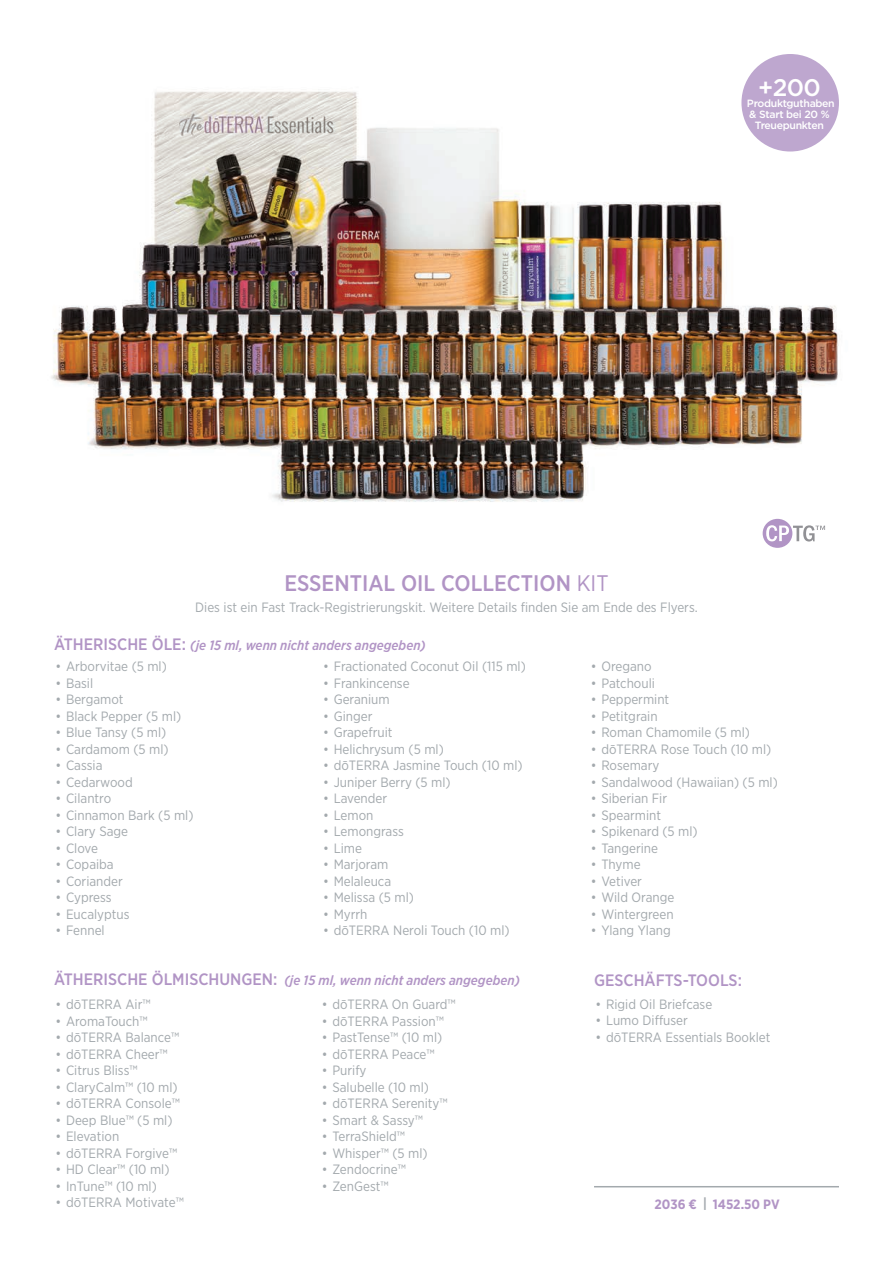
<style>
.page{position:relative;width:893px;height:1263px;background:#fff}
.page>*{position:absolute;margin:0;border:0;box-sizing:border-box;transform-origin:0 0}
.bullets{font:500 24px "Gotham";color:#fff}
.Blue_Titles{font:500 22.5px "Gotham Narrow";color:#b194c5}
.Purple_words{font:500 16.5px "Gotham Narrow";color:#b194c5}
.bulleted_items{font:13.5px "Gotham Narrow";color:#a3a9ad}
.Purple_words-2{font:italic 500 13.5px "Gotham Narrow";color:#b194c5}
.t1{font:700 13.5px "Gotham Narrow";color:#b194c5}
.bullets-2{font:500 10.5px/10.9px "Gotham";letter-spacing:-.03em;color:#fff;text-align:center}
.s1{font-weight:400}
.s2{font-style:normal;font-size:16.5px}
.s3{font-family:"Arial";color:#a3a9ad}
</style>
<div class="page">
<img style="left:51px;top:54px;width:788px;height:465px">
<svg style="left:763px;top:519px;width:62px;height:29px"></svg>
<hr style="left:594px;top:1186px;width:245px;height:1px;background:#a3a9ad">
<div style="left:741px;top:54px;width:98px;height:98px;background:#bea7cf;border-radius:50%"></div>
<p class="bullets" style="left:758px;top:72px;width:64px">+200</p>
<p class="bullets-2" style="left:747px;top:98px;width:89px">Produktguthaben &amp; Start bei 20 %<br>Treuepunkten</p>
<p class="Blue_Titles" style="left:284px;top:569px;width:326px">ESSENTIAL OIL COLLECTION <span class="s1">KIT</span></p>
<p class="bulleted_items" style="left:195px;top:599px;width:504px">Dies ist ein Fast Track-Registrierungskit. Weitere Details finden Sie am Ende des Flyers.</p>
<p class="Purple_words-2" style="left:54px;top:636px;width:373px"><span class="s2">ÄTHERISCHE ÖLE:</span> (je 15 ml, wenn nicht anders angegeben)</p>
<p class="bulleted_items" style="left:56px;top:658px;width:113px">• Arborvitae (5 ml)</p>
<p class="bulleted_items" style="left:56px;top:674px;width:39px">• Basil</p>
<p class="bulleted_items" style="left:56px;top:691px;width:70px">• Bergamot</p>
<p class="bulleted_items" style="left:56px;top:707px;width:127px">• Black Pepper (5 ml)</p>
<p class="bulleted_items" style="left:56px;top:724px;width:112px">• Blue Tansy (5 ml)</p>
<p class="bulleted_items" style="left:56px;top:740px;width:115px">• Cardamom (5 ml)</p>
<p class="bulleted_items" style="left:56px;top:757px;width:48px">• Cassia</p>
<p class="bulleted_items" style="left:56px;top:773px;width:79px">• Cedarwood</p>
<p class="bulleted_items" style="left:56px;top:790px;width:57px">• Cilantro</p>
<p class="bulleted_items" style="left:56px;top:806px;width:139px">• Cinnamon Bark (5 ml)</p>
<p class="bulleted_items" style="left:56px;top:823px;width:74px">• Clary Sage</p>
<p class="bulleted_items" style="left:56px;top:839px;width:44px">• Clove</p>
<p class="bulleted_items" style="left:56px;top:856px;width:60px">• Copaiba</p>
<p class="bulleted_items" style="left:56px;top:872px;width:69px">• Coriander</p>
<p class="bulleted_items" style="left:56px;top:889px;width:58px">• Cypress</p>
<p class="bulleted_items" style="left:56px;top:905px;width:76px">• Eucalyptus</p>
<p class="bulleted_items" style="left:56px;top:922px;width:51px">• Fennel</p>
<p class="bulleted_items" style="left:323px;top:658px;width:204px">• Fractionated Coconut Oil (115 ml)</p>
<p class="bulleted_items" style="left:323px;top:674px;width:88px">• Frankincense</p>
<p class="bulleted_items" style="left:323px;top:691px;width:68px">• Geranium</p>
<p class="bulleted_items" style="left:323px;top:707px;width:51px">• Ginger</p>
<p class="bulleted_items" style="left:323px;top:724px;width:71px">• Grapefruit</p>
<p class="bulleted_items" style="left:323px;top:740px;width:122px">• Helichrysum (5 ml)</p>
<p class="bulleted_items" style="left:323px;top:757px;width:201px">• dōTERRA Jasmine Touch (10 ml)</p>
<p class="bulleted_items" style="left:323px;top:773px;width:129px">• Juniper Berry (5 ml)</p>
<p class="bulleted_items" style="left:323px;top:790px;width:66px">• Lavender</p>
<p class="bulleted_items" style="left:323px;top:806px;width:52px">• Lemon</p>
<p class="bulleted_items" style="left:323px;top:823px;width:82px">• Lemongrass</p>
<p class="bulleted_items" style="left:323px;top:839px;width:40px">• Lime</p>
<p class="bulleted_items" style="left:323px;top:856px;width:67px">• Marjoram</p>
<p class="bulleted_items" style="left:323px;top:872px;width:69px">• Melaleuca</p>
<p class="bulleted_items" style="left:323px;top:889px;width:92px">• Melissa (5 ml)</p>
<p class="bulleted_items" style="left:323px;top:905px;width:46px">• Myrrh</p>
<p class="bulleted_items" style="left:323px;top:922px;width:188px">• dōTERRA Neroli Touch (10 ml)</p>
<p class="Purple_words-2" style="left:54px;top:972px;width:467px"><span class="s2">ÄTHERISCHE ÖLMISCHUNGEN:</span> (je 15 ml, wenn nicht anders angegeben)</p>
<p class="bulleted_items" style="left:56px;top:996px;width:97px">• dōTERRA Air™</p>
<p class="bulleted_items" style="left:56px;top:1013px;width:94px">• AromaTouch™</p>
<p class="bulleted_items" style="left:56px;top:1029px;width:125px">• dōTERRA Balance™</p>
<p class="bulleted_items" style="left:56px;top:1046px;width:114px">• dōTERRA Cheer™</p>
<p class="bulleted_items" style="left:56px;top:1062px;width:84px">• Citrus Bliss™</p>
<p class="bulleted_items" style="left:56px;top:1079px;width:124px">• ClaryCalm™ (10 ml)</p>
<p class="bulleted_items" style="left:56px;top:1095px;width:126px">• dōTERRA Console™</p>
<p class="bulleted_items" style="left:56px;top:1112px;width:119px">• Deep Blue™ (5 ml)</p>
<p class="bulleted_items" style="left:56px;top:1128px;width:65px">• Elevation</p>
<p class="bulleted_items" style="left:56px;top:1145px;width:123px">• dōTERRA Forgive™</p>
<p class="bulleted_items" style="left:56px;top:1161px;width:116px">• HD Clear™ (10 ml)</p>
<p class="bulleted_items" style="left:56px;top:1178px;width:103px">• InTune™ (10 ml)</p>
<p class="bulleted_items" style="left:56px;top:1194px;width:130px">• dōTERRA Motivate™</p>
<p class="bulleted_items" style="left:322px;top:996px;width:135px">• dōTERRA On Guard™</p>
<p class="bulleted_items" style="left:322px;top:1013px;width:123px">• dōTERRA Passion™</p>
<p class="bulleted_items" style="left:322px;top:1029px;width:122px">• PastTense™ (10 ml)</p>
<p class="bulleted_items" style="left:322px;top:1046px;width:114px">• dōTERRA Peace™</p>
<p class="bulleted_items" style="left:322px;top:1062px;width:46px">• Purify</p>
<p class="bulleted_items" style="left:322px;top:1079px;width:109px">• Salubelle (10 ml)</p>
<p class="bulleted_items" style="left:322px;top:1095px;width:127px">• dōTERRA Serenity™</p>
<p class="bulleted_items" style="left:322px;top:1112px;width:103px">• Smart &amp; Sassy™</p>
<p class="bulleted_items" style="left:322px;top:1128px;width:85px">• TerraShield™</p>
<p class="bulleted_items" style="left:322px;top:1145px;width:107px">• Whisper™ (5 ml)</p>
<p class="bulleted_items" style="left:322px;top:1161px;width:85px">• Zendocrine™</p>
<p class="bulleted_items" style="left:322px;top:1178px;width:68px">• ZenGest™</p>
<p class="bulleted_items" style="left:591px;top:658px;width:62px">• Oregano</p>
<p class="bulleted_items" style="left:591px;top:674px;width:66px">• Patchouli</p>
<p class="bulleted_items" style="left:591px;top:691px;width:80px">• Peppermint</p>
<p class="bulleted_items" style="left:591px;top:707px;width:68px">• Petitgrain</p>
<p class="bulleted_items" style="left:591px;top:724px;width:161px">• Roman Chamomile (5 ml)</p>
<p class="bulleted_items" style="left:591px;top:740px;width:182px">• dōTERRA Rose Touch (10 ml)</p>
<p class="bulleted_items" style="left:591px;top:757px;width:70px">• Rosemary</p>
<p class="bulleted_items" style="left:591px;top:773px;width:188px">• Sandalwood (Hawaiian) (5 ml)</p>
<p class="bulleted_items" style="left:591px;top:790px;width:78px">• Siberian Fir</p>
<p class="bulleted_items" style="left:591px;top:806px;width:72px">• Spearmint</p>
<p class="bulleted_items" style="left:591px;top:823px;width:108px">• Spikenard (5 ml)</p>
<p class="bulleted_items" style="left:591px;top:839px;width:69px">• Tangerine</p>
<p class="bulleted_items" style="left:591px;top:856px;width:51px">• Thyme</p>
<p class="bulleted_items" style="left:591px;top:872px;width:53px">• Vetiver</p>
<p class="bulleted_items" style="left:591px;top:889px;width:85px">• Wild Orange</p>
<p class="bulleted_items" style="left:591px;top:905px;width:84px">• Wintergreen</p>
<p class="bulleted_items" style="left:591px;top:922px;width:82px">• Ylang Ylang</p>
<p class="Purple_words" style="left:594px;top:970px;width:149px">GESCHÄFTS-TOOLS:</p>
<p class="bulleted_items" style="left:596px;top:996px;width:118px">• Rigid Oil Briefcase</p>
<p class="bulleted_items" style="left:596px;top:1012px;width:94px">• Lumo Diffuser</p>
<p class="bulleted_items" style="left:596px;top:1029px;width:176px">• dōTERRA Essentials Booklet</p>
<p class="t1" style="left:655px;top:1195px;width:127px">2036 € <span class="s3">|</span> 1452.50 PV</p>
</div>
